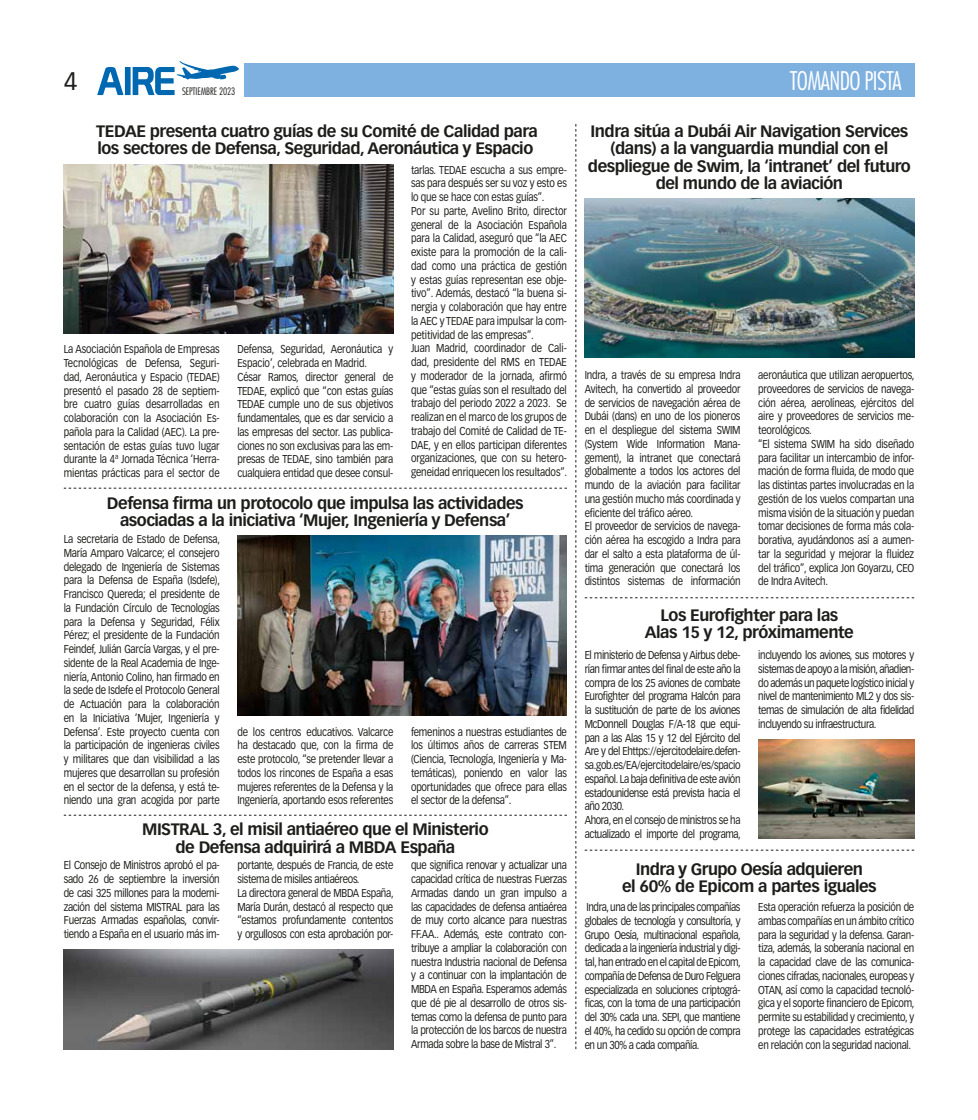
<style>
.page{position:relative;width:978px;height:1120px;background:#fff}
.page>*{position:absolute;margin:0;border:0;box-sizing:border-box;transform-origin:0 0}
.t1{font:300 condensed 25px "Futura Std";letter-spacing:-.025em;color:#fff}
.t2{font:25px "Vectora LT Pro";color:#1d1d1b}
.t3{font:700 16.25px/17.5px "Vectora LT Pro";letter-spacing:-.03em;color:#1d1d1b;text-align:center}
.t4{font:11.25px/13.8px "Vectora LT Pro";letter-spacing:-.02em;color:#1d1d1b;text-align:justify;scale:.85 1}
.t5{font:11.25px/13.8px "Vectora LT Pro";letter-spacing:-.04em;color:#1d1d1b;scale:.85 1}
.t6{font:300 condensed 10px "Futura Std";letter-spacing:-.01em;color:#1d1d1b}
</style>
<div class="page">
<svg style="left:97px;top:61px;width:142px;height:34px"></svg>
<div style="left:244px;top:64px;width:670px;height:33px;background:#7fb1e0"></div>
<img style="left:585px;top:198px;width:329px;height:160px">
<img style="left:64px;top:950px;width:329px;height:99px">
<svg style="left:64px;top:815px;width:503px;height:1px"></svg>
<svg style="left:64px;top:488px;width:503px;height:1px"></svg>
<svg style="left:585px;top:850px;width:329px;height:1px"></svg>
<svg style="left:585px;top:597px;width:329px;height:1px"></svg>
<svg style="left:576px;top:124px;width:1px;height:925px"></svg>
<img style="left:237px;top:535px;width:330px;height:181px">
<img style="left:64px;top:164px;width:329px;height:169px">
<img style="left:758px;top:739px;width:156px;height:99px">
<h1 class="t2" style="left:64px;top:66px;width:15px">4</h1>
<p class="t6" style="left:182px;top:85px;width:55px">SEPTIEMBRE 2023</p>
<h2 class="t3" style="left:96px;top:122px;width:443px;text-align:left">TEDAE presenta cuatro guías de su Comité de Calidad para los sectores de Defensa, Seguridad, Aeronáutica y Espacio</h2>
<p class="t4" style="left:64px;top:342px;width:185px">La Asociación Española de Empresas Tecnológicas de Defensa, Seguri&shy;dad, Aeronáutica y Espacio (TEDAE) presentó el pasado 28 de septiem&shy;bre cuatro guías desarrolladas en colaboración con la Asociación Es&shy;pañola para la Calidad (AEC). La pre&shy;sentación de estas guías tuvo lugar durante la 4ª Jornada Técnica ‘Herra&shy;mientas prácticas para el sector de</p>
<p class="t4" style="left:237px;top:342px;width:185px;text-align:left">Defensa, Seguridad, Aeronáutica y Espacio’, celebrada en Madrid.<br>César Ramos, director general de TEDAE, explicó que “con estas guías TEDAE cumple uno de sus objetivos fundamentales, que es dar servicio a las empresas del sector. Las publica&shy;ciones no son exclusivas para las em&shy;presas de TEDAE, sino también para cualquiera entidad que desee consul-</p>
<p class="t4" style="left:411px;top:163px;width:185px;text-align:left">tarlas. TEDAE escucha a sus empre&shy;sas para después ser su voz y esto es lo que se hace con estas guías”.<br>Por su parte, Avelino Brito, director general de la Asociación Española para la Calidad, aseguró que “la AEC existe para la promoción de la cali&shy;dad como una práctica de gestión y estas guías representan ese obje&shy;tivo”. Además, destacó “la buena si&shy;nergia y colaboración que hay entre la AEC y TEDAE para impulsar la com&shy;petitividad de las empresas”.<br>Juan Madrid, coordinador de Cali&shy;dad, presidente del RMS en TEDAE y moderador de la jornada, afirmó que “estas guías son el resultado del trabajo del periodo 2022 a 2023. Se realizan en el marco de los grupos de trabajo del Comité de Calidad de TE-DAE, y en ellos participan diferentes organizaciones, que con su hetero&shy;geneidad enriquecen los resultados”.</p>
<h2 class="t3" style="left:107px;top:494px;width:418px">Defensa firma un protocolo que impulsa las actividades asociadas a la iniciativa ‘Mujer, Ingeniería y Defensa’</h2>
<p class="t4" style="left:64px;top:532px;width:185px">La secretaria de Estado de Defensa, María Amparo Valcarce; el consejero delegado de Ingeniería de Sistemas para la Defensa de España (Isdefe), Francisco Quereda; el presidente de la Fundación Círculo de Tecnologías para la Defensa y Seguridad, Félix Pérez; el presidente de la Fundación Feindef, Julián García Vargas, y el pre&shy;sidente de la Real Academia de Inge&shy;niería, Antonio Colino, han firmado en la sede de Isdefe el Protocolo General de Actuación para la colaboración en la Iniciativa ‘Mujer, Ingeniería y Defensa’. Este proyecto cuenta con la participación de ingenieras civiles y militares que dan visibilidad a las mujeres que desarrollan su profesión en el sector de la defensa, y está te&shy;niendo una gran acogida por parte</p>
<p class="t4" style="left:237px;top:725px;width:185px">de los centros educativos. Valcarce ha destacado que, con la firma de este protocolo, “se pretender llevar a todos los rincones de España a esas mujeres referentes de la Defensa y la Ingeniería, aportando esos referentes</p>
<p class="t4" style="left:411px;top:725px;width:185px">femeninos a nuestras estudiantes de los últimos años de carreras STEM (Ciencia, Tecnología, Ingeniería y Ma&shy;temáticas), poniendo en valor las oportunidades que ofrece para ellas el sector de la defensa”.</p>
<h2 class="t3" style="left:142px;top:820px;width:348px">MISTRAL 3, el misil antiaéreo que el Ministerio de Defensa adquirirá a MBDA España</h2>
<p class="t4" style="left:64px;top:858px;width:185px">El Consejo de Ministros aprobó el pa&shy;sado 26 de septiembre la inversión de casi 325 millones para la moderni&shy;zación del sistema MISTRAL para las Fuerzas Armadas españolas, convir&shy;tiendo a España en el usuario más im-</p>
<p class="t4" style="left:237px;top:858px;width:185px;text-align:left">portante, después de Francia, de este sistema de misiles antiaéreos.<br>La directora general de MBDA España, María Durán, destacó al respecto que “estamos profundamente contentos y orgullosos con esta aprobación por-</p>
<p class="t4" style="left:411px;top:858px;width:185px">que significa renovar y actualizar una capacidad crítica de nuestras Fuerzas Armadas dando un gran impulso a las capacidades de defensa antiaérea de muy corto alcance para nuestras FF.AA.. Además, este contrato con&shy;tribuye a ampliar la colaboración con nuestra Industria nacional de Defensa y a continuar con la implantación de MBDA en España. Esperamos además que dé pie al desarrollo de otros sis&shy;temas como la defensa de punto para la protección de los barcos de nuestra Armada sobre la base de Mistral 3”.</p>
<h1 class="t1" style="left:790px;top:66px;width:113px">TOMANDO PISTA</h1>
<h2 class="t3" style="left:588px;top:122px;width:324px">Indra sitúa a Dubái Air Navigation Services (dans) a la vanguardia mundial con el despliegue de Swim, la ‘intranet’ del futuro del mundo de la aviación</h2>
<p class="t4" style="left:585px;top:368px;width:185px;text-align:left">Indra, a través de su empresa Indra Avitech, ha convertido al proveedor de servicios de navegación aérea de Dubái (dans) en uno de los pioneros en el despliegue del sistema SWIM (System Wide Information Mana&shy;gement), la intranet que conectará globalmente a todos los actores del mundo de la aviación para facilitar una gestión mucho más coordinada y eficiente del tráfico aéreo.<br>El proveedor de servicios de navega&shy;ción aérea ha escogido a Indra para dar el salto a esta plataforma de úl&shy;tima generación que conectará los distintos sistemas de información</p>
<p class="t4" style="left:758px;top:368px;width:185px;text-align:left">aeronáutica que utilizan aeropuertos, proveedores de servicios de navega&shy;ción aérea, aerolíneas, ejércitos del aire y proveedores de servicios me&shy;teorológicos.<br>“El sistema SWIM ha sido diseñado para facilitar un intercambio de infor&shy;mación de forma fluida, de modo que las distintas partes involucradas en la gestión de los vuelos compartan una misma visión de la situación y puedan tomar decisiones de forma más cola&shy;borativa, ayudándonos así a aumen&shy;tar la seguridad y mejorar la fluidez del tráfico”, explica Jon Goyarzu, CEO de Indra Avitech.</p>
<h2 class="t3" style="left:645px;top:606px;width:210px">Los Eurofighter para las<br>Alas 15 y 12, próximamente</h2>
<p class="t5" style="left:585px;top:648px;width:185px">El ministerio de Defensa y Airbus debe&shy;rían firmar antes del final de este año la compra de los 25 aviones de combate Eurofighter del programa Halcón para la sustitución de parte de los aviones McDonnell Douglas F/A-18 que equi&shy;pan a las Alas 15 y 12 del Ejército del Are y del Ehttps://ejercitodelaire.defen&shy;sa.gob.es/EA/ejercitodelaire/es/spacio español. La baja definitiva de este avión estadounidense está prevista hacia el año 2030.<br>Ahora, en el consejo de ministros se ha actualizado el importe del programa,</p>
<p class="t4" style="left:758px;top:648px;width:185px">incluyendo los aviones, sus motores y sistemas de apoyo a la misión, añadien&shy;do además un paquete logístico inicial y nivel de mantenimiento ML2 y dos sis&shy;temas de simulación de alta fidelidad incluyendo su infraestructura.</p>
<h2 class="t3" style="left:622px;top:860px;width:256px">Indra y Grupo Oesía adquieren<br>el 60% de Epicom a partes iguales</h2>
<p class="t4" style="left:585px;top:900px;width:185px">Indra, una de las principales compañías globales de tecnología y consultoría, y Grupo Oesía, multinacional española, dedicada a la ingeniería industrial y digi&shy;tal, han entrado en el capital de Epicom, compañía de Defensa de Duro Felguera especializada en soluciones criptográ&shy;ficas, con la toma de una participación del 30% cada una. SEPI, que mantiene el 40%, ha cedido su opción de compra en un 30% a cada compañía.</p>
<p class="t4" style="left:758px;top:900px;width:185px">Esta operación refuerza la posición de ambas compañías en un ámbito crítico para la seguridad y la defensa. Garan&shy;tiza, además, la soberanía nacional en la capacidad clave de las comunica&shy;ciones cifradas, nacionales, europeas y OTAN, así como la capacidad tecnoló&shy;gica y el soporte financiero de Epicom, permite su estabilidad y crecimiento, y protege las capacidades estratégicas en relación con la seguridad nacional.</p>
</div>
